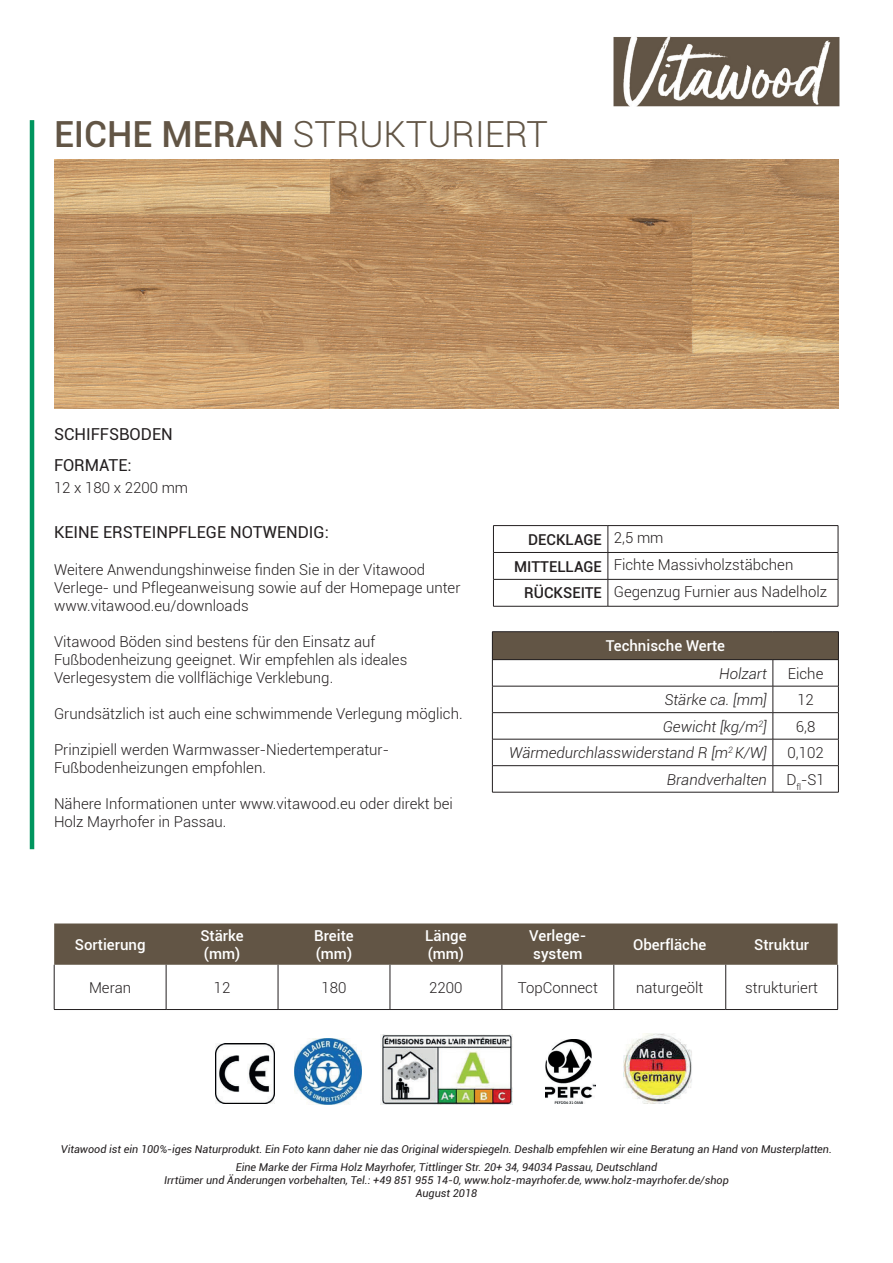
<style>
.page{position:relative;width:893px;height:1263px;background:#fff}
.page>*{position:absolute;margin:0;border:0;box-sizing:border-box;transform-origin:0 0}
.t1{font:300 36px "Roboto";color:#625545}
.t2{font:16.5px "Roboto";color:#231f20}
.t3{font:300 15px/18px "Roboto";color:#231f20}
.t4{font:500 15px "Roboto";color:#fff}
.t5{font:italic 300 15px "Roboto";color:#231f20}
.t6{font:500 15px "Roboto";color:#231f20}
.t7{font:italic 10.8px "Roboto";color:#231f20}
.s1{font-weight:500}
</style>
<div class="page">
<img style="left:613px;top:36px;width:227px;height:71px">
<img style="left:54px;top:159px;width:785px;height:249px">
<hr style="left:30px;top:120px;width:4px;height:729px;background:#00955e">
<div style="left:54px;top:923px;width:784px;height:42px;background:#625545"></div>
<hr style="left:54px;top:965px;width:1px;height:44px;background:#231f20">
<hr style="left:166px;top:965px;width:1px;height:44px;background:#231f20">
<hr style="left:278px;top:965px;width:1px;height:44px;background:#231f20">
<hr style="left:390px;top:965px;width:1px;height:44px;background:#231f20">
<hr style="left:502px;top:965px;width:1px;height:44px;background:#231f20">
<hr style="left:614px;top:965px;width:1px;height:44px;background:#231f20">
<hr style="left:725px;top:965px;width:1px;height:44px;background:#231f20">
<hr style="left:837px;top:965px;width:1px;height:44px;background:#231f20">
<hr style="left:54px;top:1009px;width:112px;height:1px;background:#231f20">
<hr style="left:166px;top:1009px;width:112px;height:1px;background:#231f20">
<hr style="left:278px;top:1009px;width:112px;height:1px;background:#231f20">
<hr style="left:390px;top:1009px;width:112px;height:1px;background:#231f20">
<hr style="left:502px;top:1009px;width:112px;height:1px;background:#231f20">
<hr style="left:614px;top:1009px;width:112px;height:1px;background:#231f20">
<hr style="left:726px;top:1009px;width:112px;height:1px;background:#231f20">
<hr style="left:493px;top:525px;width:115px;height:1px;background:#231f20">
<hr style="left:608px;top:525px;width:230px;height:1px;background:#231f20">
<hr style="left:493px;top:552px;width:115px;height:1px;background:#231f20">
<hr style="left:608px;top:552px;width:230px;height:1px;background:#231f20">
<hr style="left:493px;top:579px;width:115px;height:1px;background:#231f20">
<svg style="left:493px;top:526px;width:1px;height:80px"></svg>
<hr style="left:608px;top:579px;width:230px;height:1px;background:#231f20">
<svg style="left:608px;top:526px;width:1px;height:80px"></svg>
<svg style="left:838px;top:526px;width:1px;height:80px"></svg>
<hr style="left:493px;top:606px;width:115px;height:1px;background:#231f20">
<hr style="left:608px;top:606px;width:230px;height:1px;background:#231f20">
<div style="left:492px;top:632px;width:346px;height:28px;background:#625545"></div>
<hr style="left:492px;top:686px;width:281px;height:1px;background:#231f20">
<hr style="left:773px;top:686px;width:66px;height:1px;background:#231f20">
<hr style="left:492px;top:712px;width:281px;height:1px;background:#231f20">
<hr style="left:773px;top:712px;width:66px;height:1px;background:#231f20">
<hr style="left:492px;top:739px;width:281px;height:1px;background:#231f20">
<hr style="left:773px;top:739px;width:66px;height:1px;background:#231f20">
<hr style="left:492px;top:765px;width:281px;height:1px;background:#231f20">
<hr style="left:773px;top:765px;width:66px;height:1px;background:#231f20">
<svg style="left:773px;top:660px;width:1px;height:132px"></svg>
<hr style="left:492px;top:792px;width:281px;height:1px;background:#231f20">
<hr style="left:773px;top:792px;width:66px;height:1px;background:#231f20">
<hr style="left:492px;top:631px;width:281px;height:1px;background:#231f20">
<svg style="left:492px;top:632px;width:1px;height:160px"></svg>
<hr style="left:773px;top:631px;width:66px;height:1px;background:#231f20">
<svg style="left:838px;top:632px;width:1px;height:160px"></svg>
<hr style="left:492px;top:659px;width:281px;height:1px;background:#231f20">
<hr style="left:773px;top:659px;width:66px;height:1px;background:#231f20">
<img style="left:295px;top:1038px;width:67px;height:67px">
<img style="left:624px;top:1033px;width:68px;height:70px">
<img style="left:380px;top:1034px;width:133px;height:71px">
<img style="left:215px;top:1043px;width:60px;height:60px">
<img style="left:545px;top:1039px;width:51px;height:64px">
<p class="t1" style="left:54px;top:109px;width:496px"><span class="s1">EICHE MERAN</span> STRUKTURIERT</p>
<p class="t2" style="left:54px;top:422px;width:120px">SCHIFFSBODEN</p>
<p class="t2" style="left:54px;top:454px;width:79px">FORMATE:</p>
<p class="t3" style="left:54px;top:478px;width:136px">12 x 180 x 2200 mm</p>
<p class="t2" style="left:54px;top:520px;width:276px">KEINE ERSTEINPFLEGE NOTWENDIG:</p>
<p class="t3" style="left:54px;top:560px;width:408px">Weitere Anwendungshinweise finden Sie in der Vitawood<br>Verlege- und Pflegeanweisung sowie auf der Homepage unter</p>
<p class="t3" style="left:54px;top:596px;width:196px">www.vitawood.eu/downloads</p>
<p class="t3" style="left:54px;top:632px;width:355px">Vitawood Böden sind bestens für den Einsatz auf<br>Fußbodenheizung geeignet. Wir empfehlen als ideales<br>Verlegesystem die vollflächige Verklebung.</p>
<p class="t3" style="left:54px;top:704px;width:410px">Grundsätzlich ist auch eine schwimmende Verlegung möglich.</p>
<p class="t3" style="left:54px;top:740px;width:337px">Prinzipiell werden Warmwasser-Niedertemperatur-</p>
<p class="t3" style="left:54px;top:758px;width:213px">Fußbodenheizungen empfohlen.</p>
<p class="t3" style="left:54px;top:794px;width:400px">Nähere Informationen unter www.vitawood.eu oder direkt bei<br>Holz Mayrhofer in Passau.</p>
<p class="t4" style="left:75px;top:934px;width:72px">Sortierung</p>
<p class="t4" style="left:200px;top:925px;width:45px">Stärke</p>
<p class="t4" style="left:204px;top:943px;width:38px">(mm)</p>
<p class="t4" style="left:314px;top:925px;width:41px">Breite</p>
<p class="t4" style="left:316px;top:943px;width:38px">(mm)</p>
<p class="t4" style="left:425px;top:925px;width:43px">Länge</p>
<p class="t4" style="left:428px;top:943px;width:38px">(mm)</p>
<p class="t6" style="left:528px;top:529px;width:75px">DECKLAGE</p>
<p class="t3" style="left:614px;top:528px;width:51px">2,5 mm</p>
<p class="t6" style="left:514px;top:556px;width:89px">MITTELLAGE</p>
<p class="t3" style="left:614px;top:555px;width:181px">Fichte Massivholzstäbchen</p>
<p class="t6" style="left:524px;top:582px;width:79px">RÜCKSEITE</p>
<p class="t3" style="left:614px;top:582px;width:215px">Gegenzug Furnier aus Nadelholz</p>
<p class="t4" style="left:606px;top:635px;width:121px">Technische Werte</p>
<p class="t5" style="left:719px;top:663px;width:49px">Holzart</p>
<p class="t3" style="left:788px;top:664px;width:37px">Eiche</p>
<p class="t5" style="left:664px;top:689px;width:104px">Stärke ca. [mm]</p>
<p class="t3" style="left:797px;top:690px;width:18px">12</p>
<p class="t5" style="left:663px;top:716px;width:106px">Gewicht [kg/m<sup>2</sup>]</p>
<p class="t3" style="left:796px;top:717px;width:21px">6,8</p>
<p class="t5" style="left:509px;top:742px;width:259px">Wärmedurchlasswiderstand R [m<sup>2</sup> K/W]</p>
<p class="t3" style="left:788px;top:743px;width:38px">0,102</p>
<p class="t5" style="left:667px;top:769px;width:101px">Brandverhalten</p>
<p class="t3" style="left:786px;top:770px;width:40px">D<sub>fl</sub>-S1</p>
<p class="t4" style="left:529px;top:925px;width:59px">Verlege-</p>
<p class="t4" style="left:533px;top:943px;width:51px">system</p>
<p class="t4" style="left:633px;top:934px;width:75px">Oberfläche</p>
<p class="t4" style="left:754px;top:934px;width:56px">Struktur</p>
<p class="t3" style="left:89px;top:978px;width:44px">Meran</p>
<p class="t3" style="left:214px;top:978px;width:18px">12</p>
<p class="t3" style="left:322px;top:978px;width:26px">180</p>
<p class="t3" style="left:429px;top:978px;width:35px">2200</p>
<p class="t3" style="left:518px;top:978px;width:81px">TopConnect</p>
<p class="t3" style="left:636px;top:978px;width:69px">naturgeölt</p>
<p class="t3" style="left:745px;top:978px;width:74px">strukturiert</p>
<p class="t7" style="left:61px;top:1141px;width:773px">Vitawood ist ein 100%-iges Naturprodukt. Ein Foto kann daher nie das Original widerspiegeln. Deshalb empfehlen wir eine Beratung an Hand von Musterplatten.</p>
<p class="t7" style="left:236px;top:1159px;width:423px">Eine Marke der Firma Holz Mayrhofer, Tittlinger Str. 20+ 34, 94034 Passau, Deutschland</p>
<p class="t7" style="left:164px;top:1172px;width:566px">Irrtümer und Änderungen vorbehalten, Tel.: +49 851 955 14-0, www.holz-mayrhofer.de, www.holz-mayrhofer.de/shop</p>
<p class="t7" style="left:416px;top:1185px;width:63px">August 2018</p>
</div>
